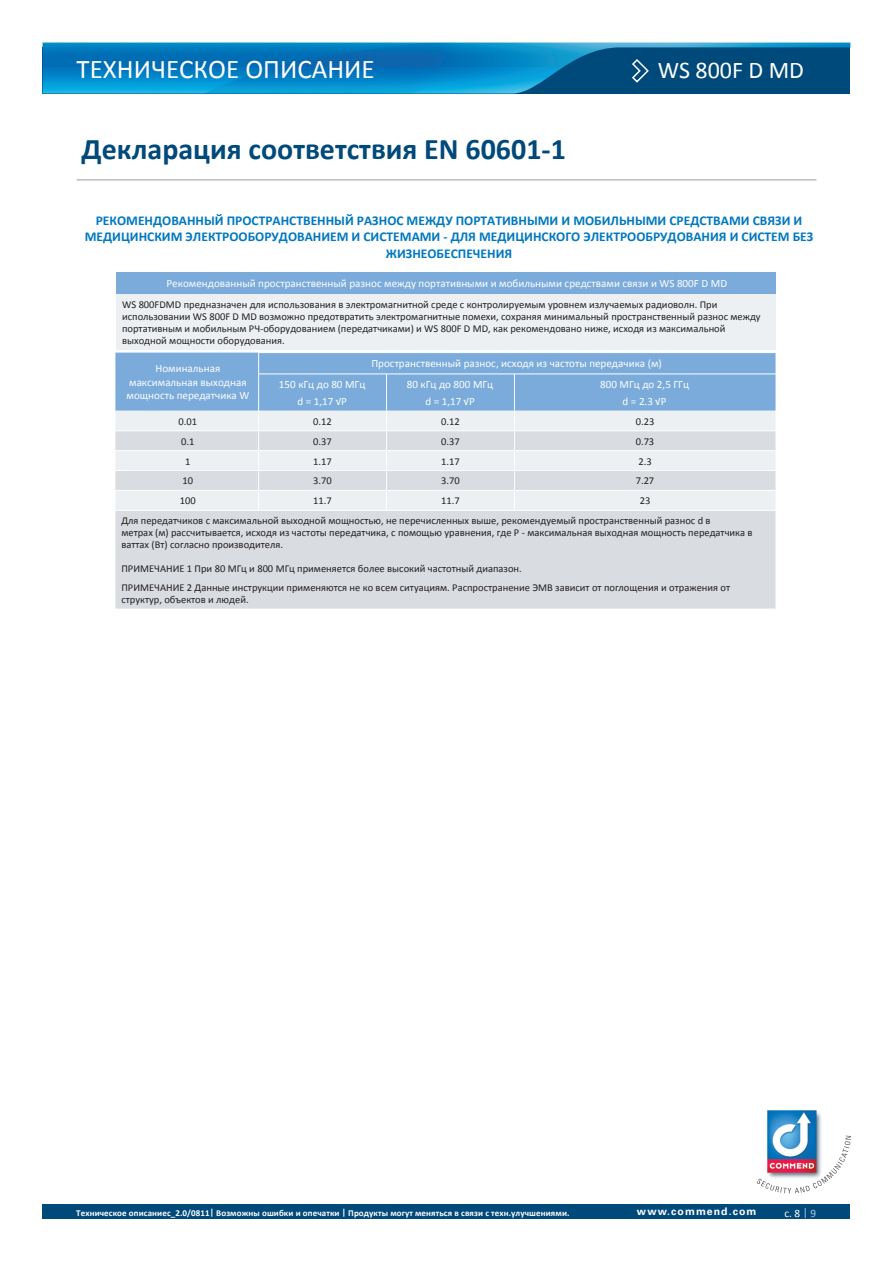
<style>
.page{position:relative;width:893px;height:1263px;background:#fff}
.page>*{position:absolute;margin:0;border:0;box-sizing:border-box;transform-origin:0 0}
.t1{font:700 30px "Calibri";color:#00497b}
.t2{font:27px "Calibri";color:#fff}
.t3{font:24px "Calibri";color:#fff}
.t4{font:700 13.5px/16.5px "Calibri";color:#0078c0;text-align:center}
.t5{font:11.25px "Calibri";color:#fff}
.t6{font:11.1px/16.5px "Calibri";color:#fff;text-align:center}
.t7{font:10.5px/12px "Calibri";color:#231f20}
.t8{font:700 10.5px "Univers Com 65";letter-spacing:.1em;color:#fff}
.t9{font:700 9px "Calibri";letter-spacing:.01em;color:#fff}
.s1{color:#adc7e7}
</style>
<div class="page">
<img style="left:43px;top:43px;width:807px;height:51px">
<svg style="left:631px;top:58px;width:19px;height:26px"></svg>
<div style="left:43px;top:1204px;width:807px;height:15px;background:#00497b"></div>
<img style="left:767px;top:1110px;width:55px;height:26px">
<svg style="left:756px;top:1136px;width:94px;height:57px"></svg>
<hr style="left:77px;top:179px;width:739px;height:2px;background:#bcbdc0">
<div style="left:116px;top:272px;width:660px;height:22px;background:#7aabdb"></div>
<div style="left:116px;top:294px;width:660px;height:56px;background:#ecf0f2"></div>
<div style="left:115px;top:511px;width:660px;height:98px;background:#d9dce0"></div>
<svg style="left:115px;top:353px;width:660px;height:157px;background:#bfd2e5"></svg>
<hr style="left:258px;top:374px;width:1px;height:37px;background:#fff">
<hr style="left:258px;top:374px;width:129px;height:1px;background:#fff">
<hr style="left:386px;top:374px;width:1px;height:36px;background:#fff">
<hr style="left:387px;top:374px;width:127px;height:1px;background:#fff">
<hr style="left:514px;top:374px;width:1px;height:36px;background:#fff">
<hr style="left:514px;top:374px;width:262px;height:1px;background:#fff">
<h2 class="t2" style="left:77px;top:52px;width:300px">Техническое описание</h2>
<h1 class="t1" style="left:82px;top:129px;width:486px">Декларация соответствия EN 60601-1</h1>
<h3 class="t3" style="left:658px;top:54px;width:148px">WS 800F D MD</h3>
<p class="t4" style="left:85px;top:212px;width:730px">Рекомендованный пространственный разнос между портативными и мобильными средствами связи и медицинским электрооборудованием и системами - для медицинского электрообрудования и систем без жизнеобеспечения</p>
<p class="t6" style="left:167px;top:275px;width:562px">Рекомендованный пространственный разнос между портативными и мобильными средствами связи и WS 800F D MD</p>
<p class="t7" style="left:122px;top:298px;width:640px">WS 800FDMD предназначен для использования в электромагнитной среде c контролируемым уровнем излучаемых радиоволн. При использовании WS 800F D MD возможно предотвратить электромагнитные помехи, сохраняя минимальный пространственный разнос между портативным и мобильным РЧ-оборудованием (передатчиками) и WS 800F D MD, как рекомендовано ниже, исходя из максимальной выходной мощности оборудования.</p>
<p class="t6" style="left:127px;top:362px;width:124px;line-height:13.5px">Номинальная максимальная выходная мощность передатчика W</p>
<p class="t6" style="left:371px;top:355px;width:292px">Пространственный разнос, исходя из частоты передачика (м)</p>
<p class="t6" style="left:279px;top:376px;width:88px">150 кГц до 80 MГц d = 1,17 √P</p>
<p class="t6" style="left:407px;top:376px;width:88px">80 кГц до 800 MГц d = 1,17 √P</p>
<p class="t6" style="left:600px;top:376px;width:90px">800 МГц до 2,5 ГГц d = 2.3 √P</p>
<p class="t7" style="left:179px;top:415px;width:20px">0.01</p>
<p class="t7" style="left:313px;top:415px;width:20px">0.12</p>
<p class="t7" style="left:441px;top:415px;width:20px">0.12</p>
<p class="t7" style="left:636px;top:415px;width:20px">0.23</p>
<p class="t7" style="left:181px;top:435px;width:15px">0.1</p>
<p class="t7" style="left:313px;top:435px;width:20px">0.37</p>
<p class="t7" style="left:441px;top:435px;width:20px">0.37</p>
<p class="t7" style="left:636px;top:435px;width:20px">0.73</p>
<p class="t7" style="left:185px;top:455px;width:7px">1</p>
<p class="t7" style="left:313px;top:455px;width:20px">1.17</p>
<p class="t7" style="left:441px;top:455px;width:20px">1.17</p>
<p class="t7" style="left:638px;top:455px;width:15px">2.3</p>
<p class="t7" style="left:183px;top:475px;width:12px">10</p>
<p class="t7" style="left:313px;top:475px;width:20px">3.70</p>
<p class="t7" style="left:441px;top:475px;width:20px">3.70</p>
<p class="t7" style="left:636px;top:475px;width:20px">7.27</p>
<p class="t7" style="left:180px;top:495px;width:17px">100</p>
<p class="t7" style="left:313px;top:495px;width:20px">11.7</p>
<p class="t7" style="left:441px;top:495px;width:20px">11.7</p>
<p class="t7" style="left:121px;top:491px;width:591px;line-height:20px;text-indent:518px">23<br>Для передатчиков с максимальной выходной мощностью, не перечисленных выше, рекомендуемый пространственный разнос d в</p>
<p class="t7" style="left:121px;top:527px;width:633px">метрах (м) рассчитывается, исходя из частоты передатчика, с помощью уравнения, где P - максимальная выходная мощность передатчика в ваттах (Вт) согласно производителя.</p>
<p class="t7" style="left:121px;top:560px;width:610px;line-height:18.3px">ПРИМЕЧАНИЕ 1 При 80 МГц и 800 МГц применяется более высокий частотный диапазон.<br>ПРИМЕЧАНИЕ 2 Данные инструкции применяются не ко всем ситуациям. Распространение ЭМВ зависит от поглощения и отражения от</p>
<p class="t7" style="left:121px;top:593px;width:129px">структур, объектов и людей.</p>
<p class="t9" style="left:76px;top:1207px;width:495px">Техническое описаниеc_2.0/0811| Возможны ошибки и опечатки | Продукты могут меняться в связи с техн.улучшениями.</p>
<p class="t8" style="left:637px;top:1205px;width:121px">www.commend.com</p>
<p class="t5" style="left:784px;top:1206px;width:33px">с. 8 <span class="s1">| 9</span></p>
</div>
